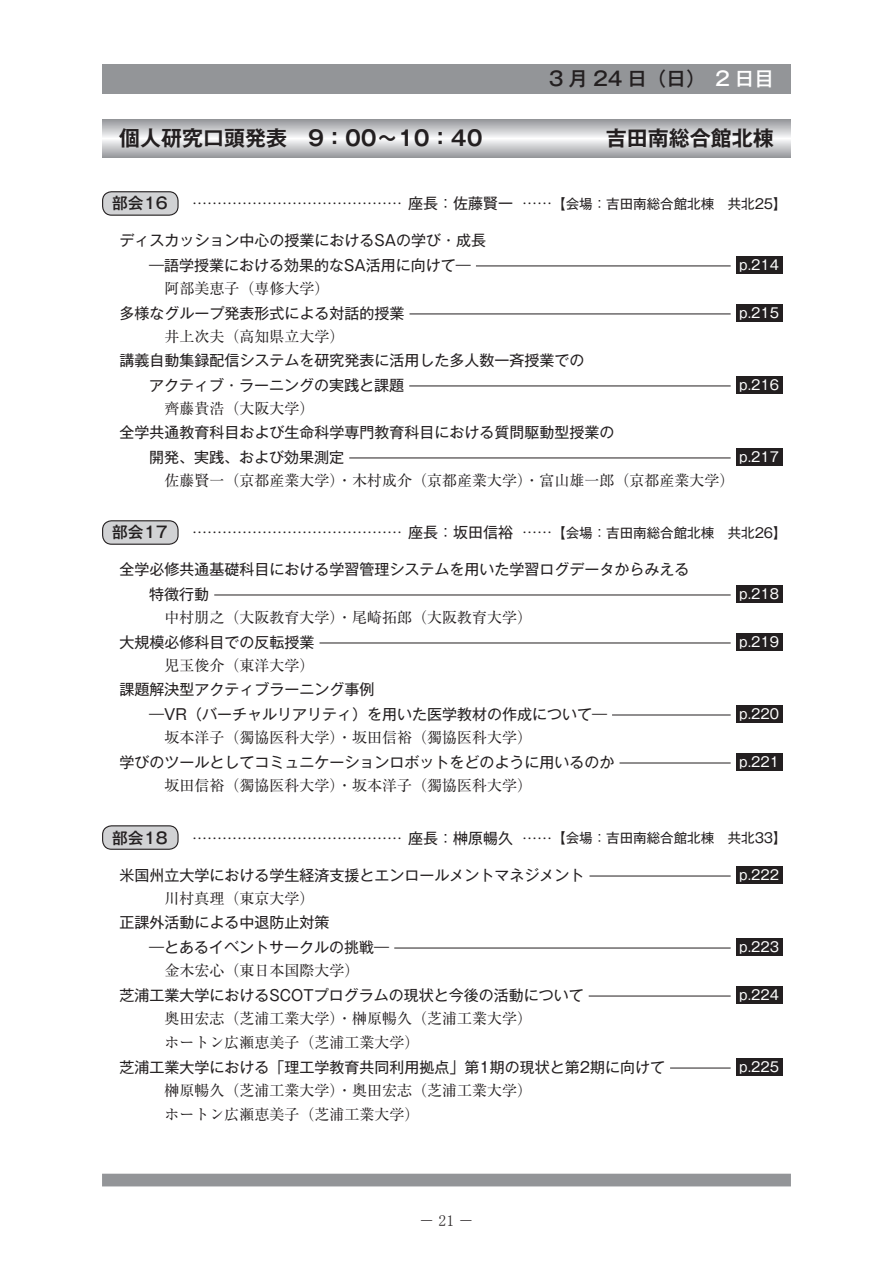
<style>
.page{position:relative;width:893px;height:1263px;background:#fff}
.page>*{position:absolute;margin:0;border:0;box-sizing:border-box;transform-origin:0 0}
.t1{font:700 21px "Gothic MB101 Pro De";color:#231f20}
.t2{font:500 19.5px "Gothic MB101 Pro";color:#231f20}
.t3{font:500 15.75px "Gothic MB101 Pro";color:#231f20}
.t4{font:15.75px "MS Mincho";color:#231f20}
.t5{font:15px/25px "Gothic MB101 Pro";color:#231f20}
.t6{font:15px/24px "Ryumin Pro";color:#231f20}
.t7{font:13.5px "Gothic MB101 Pro";color:#fff}
.s1{color:#fff}
.s2{font-size:13.5px}
</style>
<div class="page">
<svg style="left:102px;top:119px;width:689px;height:38px;background:#c7c8ca"></svg>
<div style="left:103px;top:192px;width:75px;height:23px;background:#d1d2d4;border-radius:9px"></div>
<div style="left:102px;top:191px;width:77px;height:25px;border:1px solid #231f20;border-radius:9px"></div>
<hr style="left:476px;top:266px;width:255px;height:1px;background:#231f20">
<div style="left:736px;top:257px;width:46px;height:17px;background:#231f20"></div>
<hr style="left:409px;top:314px;width:322px;height:1px;background:#231f20">
<div style="left:736px;top:305px;width:46px;height:17px;background:#231f20"></div>
<hr style="left:409px;top:386px;width:322px;height:1px;background:#231f20">
<div style="left:736px;top:377px;width:46px;height:17px;background:#231f20"></div>
<hr style="left:349px;top:458px;width:382px;height:1px;background:#231f20">
<div style="left:736px;top:449px;width:46px;height:17px;background:#231f20"></div>
<div style="left:103px;top:521px;width:75px;height:23px;background:#d1d2d4;border-radius:9px"></div>
<div style="left:102px;top:520px;width:77px;height:25px;border:1px solid #231f20;border-radius:9px"></div>
<hr style="left:214px;top:595px;width:517px;height:1px;background:#231f20">
<div style="left:736px;top:586px;width:46px;height:17px;background:#231f20"></div>
<hr style="left:319px;top:643px;width:412px;height:1px;background:#231f20">
<div style="left:736px;top:634px;width:46px;height:17px;background:#231f20"></div>
<hr style="left:612px;top:715px;width:119px;height:1px;background:#231f20">
<div style="left:736px;top:706px;width:46px;height:17px;background:#231f20"></div>
<hr style="left:619px;top:763px;width:112px;height:1px;background:#231f20">
<div style="left:736px;top:754px;width:46px;height:17px;background:#231f20"></div>
<div style="left:103px;top:826px;width:75px;height:23px;background:#d1d2d4;border-radius:9px"></div>
<div style="left:102px;top:825px;width:77px;height:25px;border:1px solid #231f20;border-radius:9px"></div>
<hr style="left:589px;top:876px;width:142px;height:1px;background:#231f20">
<div style="left:736px;top:867px;width:46px;height:17px;background:#231f20"></div>
<hr style="left:394px;top:948px;width:337px;height:1px;background:#231f20">
<div style="left:736px;top:939px;width:46px;height:17px;background:#231f20"></div>
<hr style="left:589px;top:996px;width:142px;height:1px;background:#231f20">
<div style="left:736px;top:987px;width:46px;height:17px;background:#231f20"></div>
<hr style="left:670px;top:1068px;width:61px;height:1px;background:#231f20">
<div style="left:736px;top:1059px;width:46px;height:17px;background:#231f20"></div>
<div style="left:102px;top:64px;width:689px;height:30px;background:#939598"></div>
<div style="left:102px;top:1174px;width:689px;height:12px;background:#939598"></div>
<h2 class="t2" style="left:549px;top:62px;width:226px">3 月 24 日（日）　<span class="s1">2 日目</span></h2>
<h1 class="t1" style="left:119px;top:121px;width:365px">個人研究口頭発表　9：00～10：40</h1>
<h1 class="t1" style="left:606px;top:121px;width:169px">吉田南総合館北棟</h1>
<p class="t3" style="left:112px;top:190px;width:57px">部会16</p>
<p class="t5" style="left:192px;top:189px;width:596px">…………………………………… 座長：佐藤賢一 ……<span class="s2">【会場：吉田南総合館北棟　共北25】</span></p>
<p class="t5" style="left:149px;top:226px;width:338px;text-indent:-30px">ディスカッション中心の授業におけるSAの学び・成長―語学授業における効果的なSA活用に向けて―</p>
<p class="t7" style="left:739px;top:254px;width:41px">p.214</p>
<p class="t6" style="left:165px;top:275px;width:166px">阿部美恵子（専修大学）</p>
<p class="t5" style="left:119px;top:299px;width:286px">多様なグループ発表形式による対話的授業</p>
<p class="t7" style="left:739px;top:302px;width:41px">p.215</p>
<p class="t6" style="left:165px;top:323px;width:181px">井上次夫（高知県立大学）</p>
<p class="t5" style="left:149px;top:346px;width:437px;text-indent:-30px">講義自動集録配信システムを研究発表に活用した多人数一斉授業でのアクティブ・ラーニングの実践と課題</p>
<p class="t7" style="left:739px;top:374px;width:41px">p.216</p>
<p class="t6" style="left:165px;top:395px;width:151px">齊藤貴浩（大阪大学）</p>
<p class="t5" style="left:149px;top:418px;width:467px;text-indent:-30px">全学共通教育科目および生命科学専門教育科目における質問駆動型授業の開発、実践、および効果測定</p>
<p class="t7" style="left:739px;top:446px;width:41px">p.217</p>
<p class="t6" style="left:165px;top:467px;width:571px">佐藤賢一（京都産業大学）・木村成介（京都産業大学）・富山雄一郎（京都産業大学）</p>
<p class="t3" style="left:112px;top:519px;width:57px">部会17</p>
<p class="t5" style="left:192px;top:518px;width:596px">…………………………………… 座長：坂田信裕 ……<span class="s2">【会場：吉田南総合館北棟　共北26】</span></p>
<p class="t5" style="left:149px;top:555px;width:542px;text-indent:-30px">全学必修共通基礎科目における学習管理システムを用いた学習ログデータからみえる特徴行動</p>
<p class="t7" style="left:739px;top:583px;width:41px">p.218</p>
<p class="t6" style="left:165px;top:604px;width:369px">中村朋之（大阪教育大学）・尾崎拓郎（大阪教育大学）</p>
<p class="t5" style="left:119px;top:628px;width:196px">大規模必修科目での反転授業</p>
<p class="t7" style="left:739px;top:631px;width:41px">p.219</p>
<p class="t6" style="left:165px;top:652px;width:151px">児玉俊介（東洋大学）</p>
<p class="t5" style="left:149px;top:675px;width:459px;text-indent:-30px">課題解決型アクティブラーニング事例<br>―VR（バーチャルリアリティ）を用いた医学教材の作成について―</p>
<p class="t7" style="left:739px;top:703px;width:41px">p.220</p>
<p class="t6" style="left:165px;top:724px;width:369px">坂本洋子（獨協医科大学）・坂田信裕（獨協医科大学）</p>
<p class="t5" style="left:119px;top:748px;width:496px">学びのツールとしてコミュニケーションロボットをどのように用いるのか</p>
<p class="t7" style="left:739px;top:751px;width:41px">p.221</p>
<p class="t6" style="left:165px;top:772px;width:369px">坂田信裕（獨協医科大学）・坂本洋子（獨協医科大学）</p>
<p class="t3" style="left:112px;top:824px;width:57px">部会18</p>
<p class="t5" style="left:192px;top:823px;width:596px">…………………………………… 座長：榊原暢久 ……<span class="s2">【会場：吉田南総合館北棟　共北33】</span></p>
<p class="t5" style="left:119px;top:861px;width:466px">米国州立大学における学生経済支援とエンロールメントマネジメント</p>
<p class="t7" style="left:739px;top:864px;width:41px">p.222</p>
<p class="t6" style="left:165px;top:885px;width:151px">川村真理（東京大学）</p>
<p class="t5" style="left:149px;top:908px;width:242px;text-indent:-30px">正課外活動による中退防止対策<br>―とあるイベントサークルの挑戦―</p>
<p class="t7" style="left:739px;top:936px;width:41px">p.223</p>
<p class="t6" style="left:165px;top:957px;width:196px">金木宏心（東日本国際大学）</p>
<p class="t5" style="left:119px;top:981px;width:466px">芝浦工業大学におけるSCOTプログラムの現状と今後の活動について</p>
<p class="t7" style="left:739px;top:984px;width:41px">p.224</p>
<p class="t6" style="left:165px;top:1005px;width:369px">奥田宏志（芝浦工業大学）・榊原暢久（芝浦工業大学）ホートン広瀬恵美子（芝浦工業大学）</p>
<p class="t5" style="left:119px;top:1053px;width:547px">芝浦工業大学における「理工学教育共同利用拠点」第1期の現状と第2期に向けて</p>
<p class="t7" style="left:739px;top:1056px;width:41px">p.225</p>
<p class="t6" style="left:165px;top:1077px;width:369px">榊原暢久（芝浦工業大学）・奥田宏志（芝浦工業大学）ホートン広瀬恵美子（芝浦工業大学）</p>
<p class="t4" style="left:419px;top:1212px;width:57px">－21－</p>
</div>
